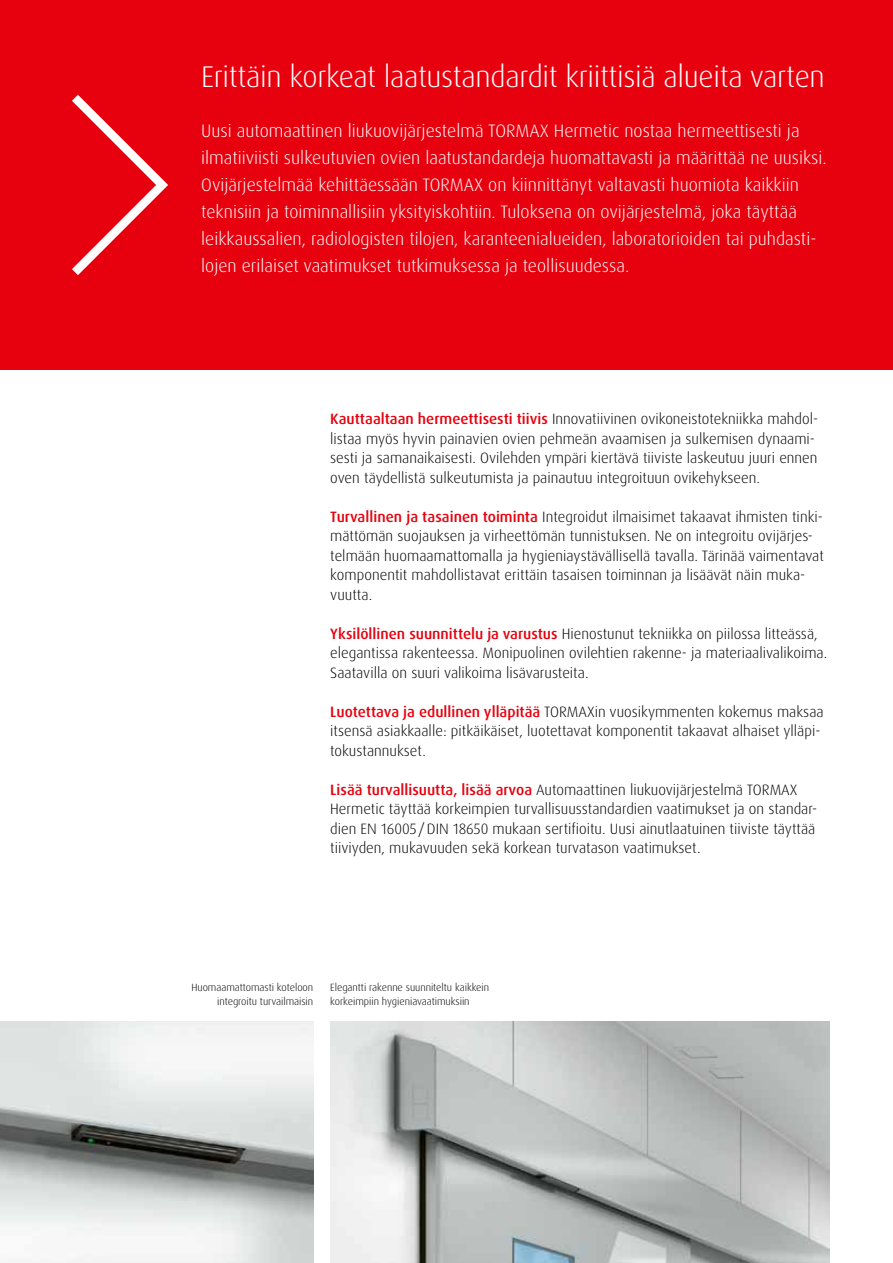
<style>
.page{position:relative;width:893px;height:1263px;background:#fff}
.page>*{position:absolute;margin:0;border:0;box-sizing:border-box;transform-origin:0 0}
.t1{font:300 30px "Dax Pro";letter-spacing:-.01em;color:#fff}
.t2{font:300 18px/27px "Dax Pro";color:#fff}
.t3{font:300 15px/19.5px "Dax Pro";color:#000}
.t4{font:300 10.5px/13.5px "Dax Pro";letter-spacing:-.005em;color:#000;text-align:right}
.s1{font-weight:500;color:#e7000e}
</style>
<div class="page">
<div style="left:0;top:0;width:893px;height:370px;background:#e7000e"></div>
<svg style="left:72px;top:95px;width:96px;height:180px"></svg>
<img style="left:330px;top:1022px;width:499px;height:241px">
<img style="left:0;top:1022px;width:313px;height:241px">
<h1 class="t1" style="left:201px;top:58px;width:625px">Erittäin korkeat laatustandardit kriittisiä alueita varten</h1>
<p class="t2" style="left:201px;top:117px;width:627px">Uusi automaattinen liukuovijärjestelmä TORMAX Hermetic nostaa hermeettisesti ja ilmatiiviisti sulkeutuvien ovien laatustandardeja huomattavasti ja määrittää ne uusiksi.<br>Ovijärjestelmää kehittäessään TORMAX on kiinnittänyt valtavasti huomiota kaikkiin teknisiin ja toiminnallisiin yksityiskohtiin. Tuloksena on ovijärjestelmä, joka täyttää leikkaussalien, radiologisten tilojen, karanteenialueiden, laboratorioiden tai puhdasti&shy;lojen erilaiset vaatimukset tutkimuksessa ja teollisuudessa.</p>
<p class="t3" style="left:330px;top:409px;width:489px"><span class="s1">Kauttaaltaan hermeettisesti tiivis</span> Innovatiivinen ovikoneistotekniikka mahdol&shy;listaa myös hyvin painavien ovien pehmeän avaamisen ja sulkemisen dynaami&shy;sesti ja samanaikaisesti. Ovilehden ympäri kiertävä tiiviste laskeutuu juuri ennen oven täydellistä sulkeutumista ja painautuu integroituun ovikehykseen.</p>
<p class="t3" style="left:330px;top:507px;width:495px"><span class="s1">Turvallinen ja tasainen toiminta</span> Integroidut ilmaisimet takaavat ihmisten tinki&shy;mättömän suojauksen ja virheettömän tunnistuksen. Ne on integroitu ovijärjes&shy;telmään huomaamattomalla ja hygieniaystävällisellä tavalla. Tärinää vaimentavat komponentit mahdollistavat erittäin tasaisen toiminnan ja lisäävät näin muka&shy;vuutta.</p>
<p class="t3" style="left:330px;top:624px;width:498px"><span class="s1">Yksilöllinen suunnittelu ja varustus</span> Hienostunut tekniikka on piilossa litteässä, elegantissa rakenteessa. Monipuolinen ovilehtien rakenne- ja materiaalivalikoima.<br>Saatavilla on suuri valikoima lisävarusteita.</p>
<p class="t3" style="left:330px;top:702px;width:495px"><span class="s1">Luotettava ja edullinen ylläpitää</span> TORMAXin vuosikymmenten kokemus maksaa itsensä asiakkaalle: pitkäikäiset, luotettavat komponentit takaavat alhaiset ylläpi&shy;tokustannukset.</p>
<p class="t3" style="left:330px;top:780px;width:489px"><span class="s1">Lisää turvallisuutta, lisää arvoa</span> Automaattinen liukuovijärjestelmä TORMAX Hermetic täyttää korkeimpien turvallisuusstandardien vaatimukset ja on standar&shy;dien EN 16005 /DIN 18650 mukaan sertifioitu. Uusi ainutlaatuinen tiiviste täyttää tiiviyden, mukavuuden sekä korkean turvatason vaatimukset.</p>
<p class="t4" style="left:191px;top:981px;width:123px">Huomaamattomasti koteloon integroitu turvailmaisin</p>
<p class="t4" style="left:330px;top:981px;width:160px;text-align:left">Elegantti rakenne suunniteltu kaikkein korkeimpiin hygieniavaatimuksiin</p>
</div>
